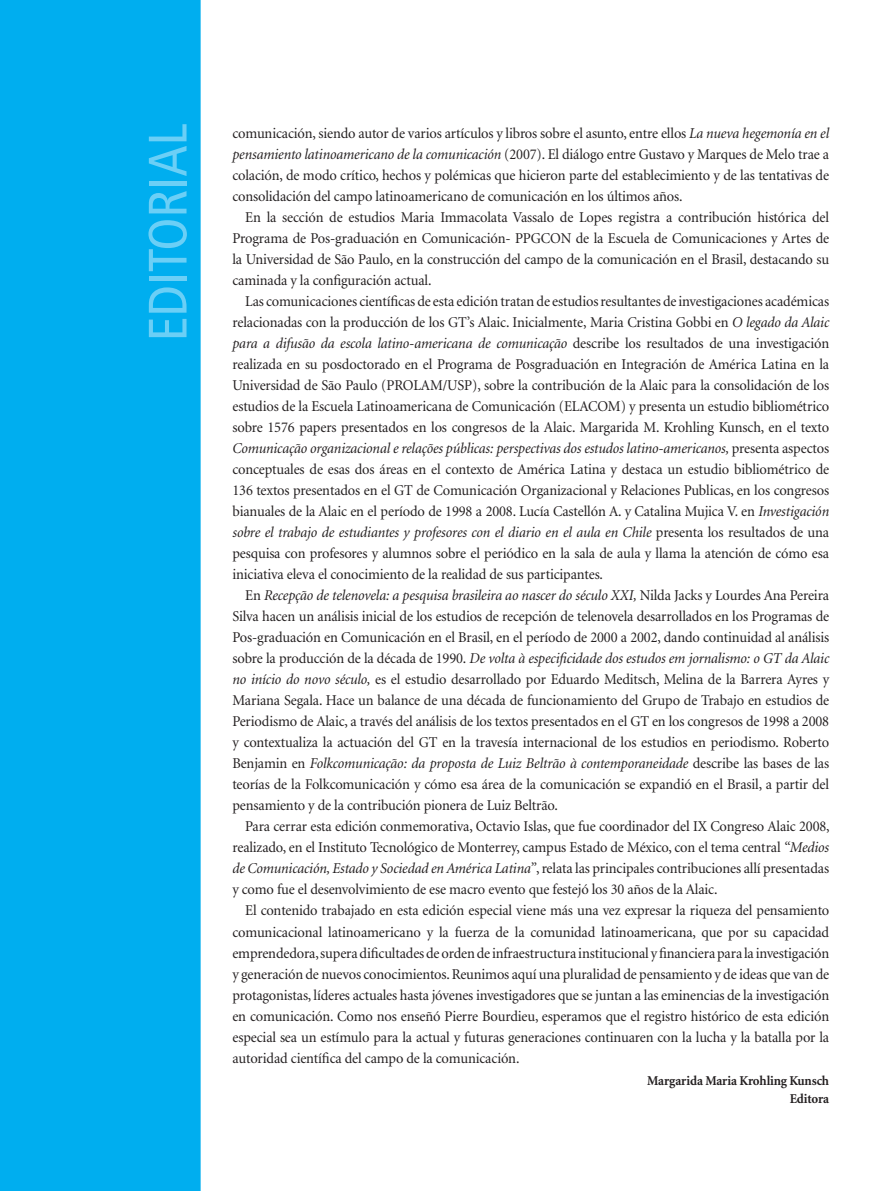
<style>
.page{position:relative;width:893px;height:1191px;background:#fff}
.page>*{position:absolute;margin:0;border:0;box-sizing:border-box;transform-origin:0 0}
.t1{font:condensed 54px "Frutiger";color:#6bcff6}
.t2{font:15px/21px "Minion";letter-spacing:-.01em;color:#231f20;text-align:justify;scale:.96 1}
.t3{font:700 13.5px/18px "Minion";letter-spacing:-.01em;color:#231f20;text-align:right;scale:.96 1}
.s1{font-style:italic}
</style>
<div class="page">
<div style="left:0;top:0;width:201px;height:1191px;background:#00aeef"></div>
<h1 class="t1" style="left:136px;top:341px;width:219px;rotate:-90deg">EDITORIAL</h1>
<p class="t2" style="left:232px;top:123px;width:623px">comunicación, siendo autor de varios artículos y libros sobre el asunto, entre ellos <span class="s1">La nueva hegemonía en el pensamiento latinoamericano de la comunicación</span> (2007). El diálogo entre Gustavo y Marques de Melo trae a colación, de modo crítico, hechos y polémicas que hicieron parte del establecimiento y de las tentativas de consolidación del campo latinoamericano de comunicación en los últimos años.</p>
<p class="t2" style="left:232px;top:207px;width:623px;text-indent:13px">En la sección de estudios Maria Immacolata Vassalo de Lopes registra a contribución histórica del Programa de Pos-graduación en Comunicación- PPGCON de la Escuela de Comunicaciones y Artes de la Universidad de São Paulo, en la construcción del campo de la comunicación en el Brasil, destacando su caminada y la configuración actual.</p>
<p class="t2" style="left:232px;top:291px;width:623px;text-indent:13px">Las comunicaciones científicas de esta edición tratan de estudios resultantes de investigaciones académicas relacionadas con la producción de los GT’s Alaic. Inicialmente, Maria Cristina Gobbi en <span class="s1">O legado da Alaic para a difusão da escola latino-americana de comunicação</span> describe los resultados de una investigación realizada en su posdoctorado en el Programa de Posgraduación en Integración de América Latina en la Universidad de São Paulo (PROLAM/USP), sobre la contribución de la Alaic para la consolidación de los estudios de la Escuela Latinoamericana de Comunicación (ELACOM) y presenta un estudio bibliométrico sobre 1576 papers presentados en los congresos de la Alaic. Margarida M. Krohling Kunsch, en el texto <span class="s1">Comunicação organizacional e relações públicas: perspectivas dos estudos latino-americanos,</span> presenta aspectos conceptuales de esas dos áreas en el contexto de América Latina y destaca un estudio bibliométrico de 136 textos presentados en el GT de Comunicación Organizacional y Relaciones Publicas, en los congresos bianuales de la Alaic en el período de 1998 a 2008. Lucía Castellón A. y Catalina Mujica V. en <span class="s1">Investigación sobre el trabajo de estudiantes y profesores con el diario en el aula en Chile</span> presenta los resultados de una pesquisa con profesores y alumnos sobre el periódico en la sala de aula y llama la atención de cómo esa iniciativa eleva el conocimiento de la realidad de sus participantes.</p>
<p class="t2" style="left:232px;top:585px;width:623px;text-indent:13px">En <span class="s1">Recepção de telenovela: a pesquisa brasileira ao nascer do século XXI,</span> Nilda Jacks y Lourdes Ana Pereira Silva hacen un análisis inicial de los estudios de recepción de telenovela desarrollados en los Programas de Pos-graduación en Comunicación en el Brasil, en el período de 2000 a 2002, dando continuidad al análisis sobre la producción de la década de 1990. <span class="s1">De volta à especificidade dos estudos em jornalismo: o GT da Alaic no início do novo século,</span> es el estudio desarrollado por Eduardo Meditsch, Melina de la Barrera Ayres y Mariana Segala. Hace un balance de una década de funcionamiento del Grupo de Trabajo en estudios de Periodismo de Alaic, a través del análisis de los textos presentados en el GT en los congresos de 1998 a 2008 y contextualiza la actuación del GT en la travesía internacional de los estudios en periodismo. Roberto Benjamin en <span class="s1">Folkcomunicação: da proposta de Luiz Beltrão à contemporaneidade</span> describe las bases de las teorías de la Folkcomunicación y cómo esa área de la comunicación se expandió en el Brasil, a partir del pensamiento y de la contribución pionera de Luiz Beltrão.</p>
<p class="t2" style="left:232px;top:816px;width:624px;text-indent:13px">Para cerrar esta edición conmemorativa, Octavio Islas, que fue coordinador del IX Congreso Alaic 2008, realizado, en el Instituto Tecnológico de Monterrey, campus Estado de México, con el tema central <span class="s1">“Medios de Comunicación, Estado y Sociedad en América Latina”</span>, relata las principales contribuciones allí presentadas y como fue el desenvolvimiento de ese macro evento que festejó los 30 años de la Alaic.</p>
<p class="t2" style="left:232px;top:900px;width:623px;text-indent:13px">El contenido trabajado en esta edición especial viene más una vez expresar la riqueza del pensamiento comunicacional latinoamericano y la fuerza de la comunidad latinoamericana, que por su capacidad emprendedora, supera dificultades de orden de infraestructura institucional y financiera para la investigación y generación de nuevos conocimientos. Reunimos aquí una pluralidad de pensamiento y de ideas que van de protagonistas, líderes actuales hasta jóvenes investigadores que se juntan a las eminencias de la investigación en comunicación. Como nos enseñó Pierre Bourdieu, esperamos que el registro histórico de esta edición especial sea un estímulo para la actual y futuras generaciones continuaren con la lucha y la batalla por la autoridad científica del campo de la comunicación.</p>
<p class="t3" style="left:647px;top:1071px;width:191px">Margarida Maria Krohling Kunsch<br>Editora</p>
</div>
